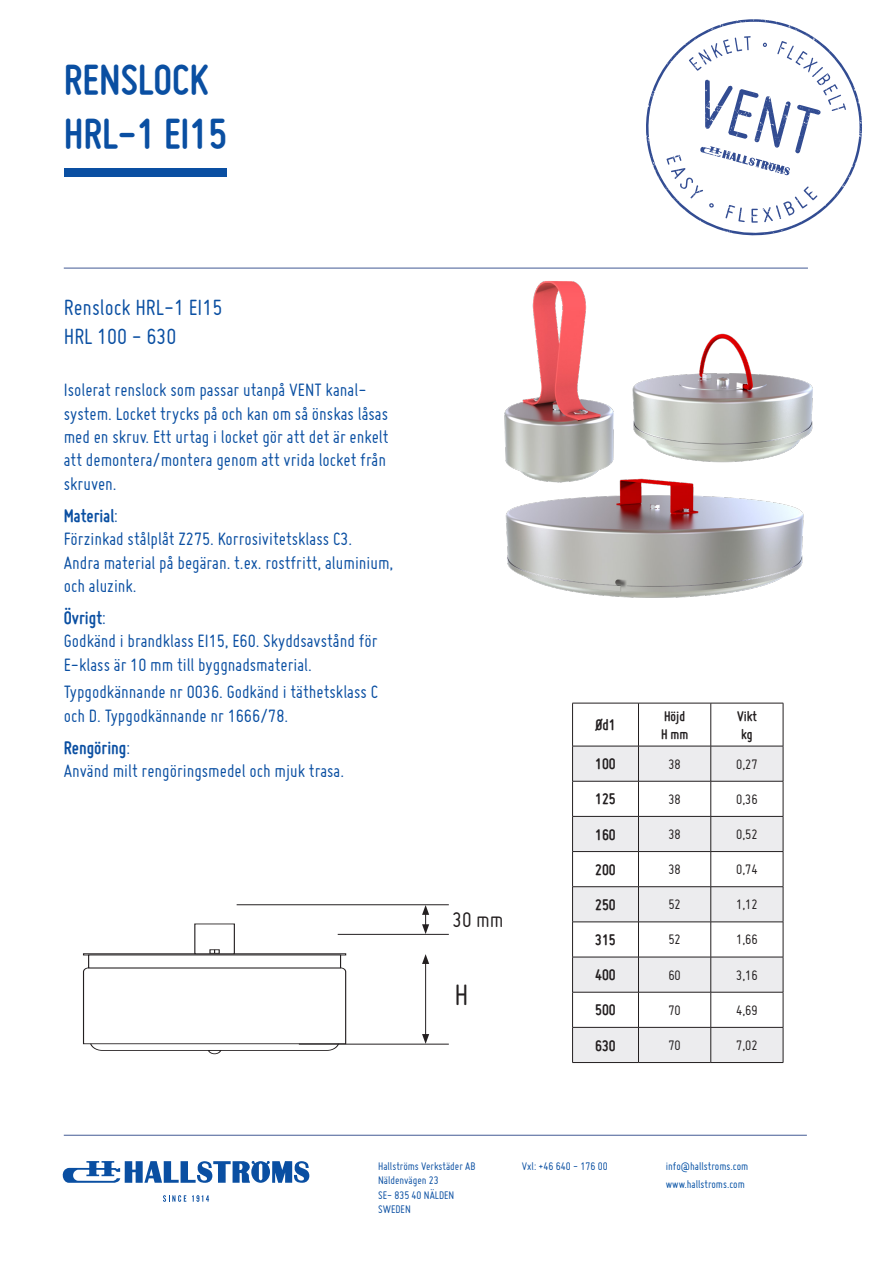
<style>
.page{position:relative;width:893px;height:1263px;background:#fff}
.page>*{position:absolute;margin:0;border:0;box-sizing:border-box;transform-origin:0 0}
.t1{font:700 45px "Miso";color:#0a4fa2}
.t2{font:32.1px "Miso";color:#231f20}
.t3{font:24px "Miso";color:#0a4fa2}
.t4{font:23.1px "Miso";color:#231f20}
.t5{font:19.5px/23.4px "Miso";color:#0a4fa2}
.t6{font:700 16.5px "Miso";color:#231f20}
.t7{font:15px "Miso";color:#231f20}
.t8{font:700 15px/18px "Miso";color:#231f20}
.t9{font:12px "Miso";color:#0a4fa2}
.Pa0{font:12px "Miso";color:#004ea3}
.s1{font-weight:700}
</style>
<div class="page">
<svg style="left:163px;top:1195px;width:23px;height:7px"></svg>
<svg style="left:192px;top:1195px;width:17px;height:7px"></svg>
<svg style="left:63px;top:1161px;width:246px;height:22px"></svg>
<hr style="left:64px;top:1135px;width:743px;height:1px;background:#435a94">
<div style="left:64px;top:168px;width:162px;height:8px;background:#0a4fa2"></div>
<svg style="left:646px;top:19px;width:216px;height:217px"></svg>
<svg style="left:666px;top:36px;width:180px;height:187px"></svg>
<hr style="left:64px;top:268px;width:744px;height:1px;background:#435a94">
<img style="left:505px;top:478px;width:299px;height:120px">
<div style="left:83px;top:953px;width:263px;height:2px;border:1px solid #231f20"></div>
<div style="left:194px;top:923px;width:41px;height:31px;border:1px solid #231f20"></div>
<svg style="left:210px;top:949px;width:10px;height:5px"></svg>
<svg style="left:83px;top:967px;width:264px;height:87px"></svg>
<svg style="left:573px;top:704px;width:65px;height:42px"></svg>
<svg style="left:573px;top:747px;width:210px;height:315px;fill:#ececee"></svg>
<hr style="left:638px;top:703px;width:1px;height:43px;background:#231f20">
<hr style="left:710px;top:703px;width:1px;height:43px;background:#231f20">
<hr style="left:572px;top:746px;width:66px;height:1px;background:#231f20">
<hr style="left:638px;top:746px;width:73px;height:1px;background:#231f20">
<hr style="left:638px;top:746px;width:1px;height:35px;background:#231f20">
<hr style="left:711px;top:746px;width:72px;height:1px;background:#231f20">
<hr style="left:710px;top:746px;width:1px;height:35px;background:#231f20">
<hr style="left:572px;top:781px;width:66px;height:1px;background:#231f20">
<hr style="left:638px;top:781px;width:73px;height:1px;background:#231f20">
<hr style="left:638px;top:781px;width:1px;height:35px;background:#231f20">
<hr style="left:711px;top:781px;width:72px;height:1px;background:#231f20">
<hr style="left:710px;top:781px;width:1px;height:35px;background:#231f20">
<hr style="left:572px;top:816px;width:66px;height:1px;background:#231f20">
<hr style="left:638px;top:816px;width:73px;height:1px;background:#231f20">
<hr style="left:638px;top:816px;width:1px;height:35px;background:#231f20">
<hr style="left:711px;top:816px;width:72px;height:1px;background:#231f20">
<hr style="left:710px;top:816px;width:1px;height:35px;background:#231f20">
<hr style="left:572px;top:851px;width:66px;height:1px;background:#231f20">
<hr style="left:638px;top:851px;width:73px;height:1px;background:#231f20">
<hr style="left:638px;top:852px;width:1px;height:34px;background:#231f20">
<hr style="left:711px;top:851px;width:72px;height:1px;background:#231f20">
<hr style="left:710px;top:852px;width:1px;height:34px;background:#231f20">
<hr style="left:572px;top:886px;width:66px;height:1px;background:#231f20">
<hr style="left:638px;top:886px;width:73px;height:1px;background:#231f20">
<hr style="left:638px;top:887px;width:1px;height:35px;background:#231f20">
<hr style="left:711px;top:886px;width:72px;height:1px;background:#231f20">
<hr style="left:710px;top:887px;width:1px;height:35px;background:#231f20">
<hr style="left:572px;top:922px;width:66px;height:1px;background:#231f20">
<hr style="left:638px;top:922px;width:73px;height:1px;background:#231f20">
<hr style="left:638px;top:922px;width:1px;height:35px;background:#231f20">
<hr style="left:711px;top:922px;width:72px;height:1px;background:#231f20">
<hr style="left:710px;top:922px;width:1px;height:35px;background:#231f20">
<hr style="left:572px;top:957px;width:66px;height:1px;background:#231f20">
<hr style="left:638px;top:957px;width:73px;height:1px;background:#231f20">
<hr style="left:638px;top:957px;width:1px;height:35px;background:#231f20">
<hr style="left:711px;top:957px;width:72px;height:1px;background:#231f20">
<hr style="left:710px;top:957px;width:1px;height:35px;background:#231f20">
<hr style="left:572px;top:992px;width:66px;height:1px;background:#231f20">
<hr style="left:638px;top:992px;width:73px;height:1px;background:#231f20">
<hr style="left:638px;top:992px;width:1px;height:35px;background:#231f20">
<hr style="left:711px;top:992px;width:72px;height:1px;background:#231f20">
<hr style="left:710px;top:992px;width:1px;height:35px;background:#231f20">
<hr style="left:572px;top:1027px;width:66px;height:1px;background:#231f20">
<hr style="left:638px;top:1027px;width:73px;height:1px;background:#231f20">
<hr style="left:638px;top:1027px;width:1px;height:35px;background:#231f20">
<hr style="left:711px;top:1027px;width:72px;height:1px;background:#231f20">
<hr style="left:710px;top:1027px;width:1px;height:35px;background:#231f20">
<hr style="left:572px;top:1062px;width:66px;height:1px;background:#231f20">
<hr style="left:638px;top:1062px;width:73px;height:1px;background:#231f20">
<hr style="left:711px;top:1062px;width:72px;height:1px;background:#231f20">
<hr style="left:572px;top:703px;width:66px;height:1px;background:#231f20">
<hr style="left:572px;top:703px;width:1px;height:43px;background:#231f20">
<hr style="left:638px;top:703px;width:73px;height:1px;background:#231f20">
<hr style="left:711px;top:703px;width:72px;height:1px;background:#231f20">
<hr style="left:783px;top:703px;width:1px;height:43px;background:#231f20">
<hr style="left:572px;top:746px;width:1px;height:35px;background:#231f20">
<hr style="left:783px;top:746px;width:1px;height:35px;background:#231f20">
<hr style="left:572px;top:781px;width:1px;height:35px;background:#231f20">
<hr style="left:783px;top:781px;width:1px;height:35px;background:#231f20">
<hr style="left:572px;top:816px;width:1px;height:35px;background:#231f20">
<hr style="left:783px;top:816px;width:1px;height:35px;background:#231f20">
<hr style="left:572px;top:852px;width:1px;height:34px;background:#231f20">
<hr style="left:783px;top:852px;width:1px;height:34px;background:#231f20">
<hr style="left:572px;top:887px;width:1px;height:35px;background:#231f20">
<hr style="left:783px;top:887px;width:1px;height:35px;background:#231f20">
<hr style="left:572px;top:922px;width:1px;height:35px;background:#231f20">
<hr style="left:783px;top:922px;width:1px;height:35px;background:#231f20">
<hr style="left:572px;top:957px;width:1px;height:35px;background:#231f20">
<hr style="left:783px;top:957px;width:1px;height:35px;background:#231f20">
<hr style="left:572px;top:992px;width:1px;height:35px;background:#231f20">
<hr style="left:783px;top:992px;width:1px;height:35px;background:#231f20">
<hr style="left:572px;top:1027px;width:1px;height:35px;background:#231f20">
<hr style="left:783px;top:1027px;width:1px;height:35px;background:#231f20">
<hr style="left:237px;top:904px;width:212px;height:1px;background:#231f20">
<hr style="left:338px;top:934px;width:111px;height:1px;background:#231f20">
<hr style="left:299px;top:1044px;width:150px;height:1px;background:#231f20">
<svg style="left:422px;top:905px;width:7px;height:29px"></svg>
<hr style="left:425px;top:961px;width:1px;height:75px;background:#231f20">
<svg style="left:422px;top:954px;width:7px;height:10px"></svg>
<svg style="left:422px;top:1034px;width:7px;height:10px"></svg>
<img style="left:504px;top:281px;width:129px;height:208px">
<img style="left:624px;top:324px;width:189px;height:151px">
<p class="t1" style="left:64px;top:54px;width:146px">RENSLOCK</p>
<p class="t1" style="left:64px;top:108px;width:165px">HRL-1 EI15</p>
<p class="t3" style="left:64px;top:294px;width:160px">Renslock HRL-1 EI15</p>
<p class="t3" style="left:64px;top:323px;width:114px">HRL 100 - 630</p>
<p class="t5" style="left:64px;top:378px;width:326px">Isolerat renslock som passar utanpå VENT kanal&shy;system. Locket trycks på och kan om så önskas låsas med en skruv. Ett urtag i locket gör att det är enkelt att demontera/montera genom att vrida locket från skruven.</p>
<p class="t5" style="left:64px;top:503px;width:331px"><span class="s1">Material</span>:<br>Förzinkad stålplåt Z275. Korrosivitetsklass C3.<br>Andra material på begäran. t.ex. rostfritt, aluminium, och aluzink.</p>
<p class="t5" style="left:64px;top:606px;width:315px"><span class="s1">Övrigt</span>:<br>Godkänd i brandklass EI15, E60. Skyddsavstånd för<br>E-klass är 10 mm till byggnadsmaterial.</p>
<p class="t5" style="left:64px;top:680px;width:316px">Typgodkännande nr 0036. Godkänd i täthetsklass C och D. Typgodkännande nr 1666/78.</p>
<p class="t5" style="left:64px;top:735px;width:282px"><span class="s1">Rengöring</span>:<br>Använd milt rengöringsmedel och mjuk trasa.</p>
<p class="t4" style="left:453px;top:906px;width:52px">30 mm</p>
<p class="t2" style="left:455px;top:977px;width:16px">H</p>
<p class="t6" style="left:595px;top:715px;width:22px">Ød1</p>
<p class="t8" style="left:661px;top:707px;width:29px">Höjd<br>H mm</p>
<p class="t8" style="left:737px;top:707px;width:21px">Vikt kg</p>
<p class="t6" style="left:595px;top:754px;width:22px">100</p>
<p class="t7" style="left:668px;top:755px;width:14px">38</p>
<p class="t7" style="left:736px;top:755px;width:23px">0,27</p>
<p class="t6" style="left:595px;top:790px;width:22px">125</p>
<p class="t7" style="left:668px;top:791px;width:14px">38</p>
<p class="t7" style="left:736px;top:791px;width:23px">0,36</p>
<p class="t6" style="left:595px;top:825px;width:22px">160</p>
<p class="t7" style="left:668px;top:826px;width:14px">38</p>
<p class="t7" style="left:736px;top:826px;width:23px">0,52</p>
<p class="t6" style="left:595px;top:860px;width:22px">200</p>
<p class="t7" style="left:668px;top:861px;width:14px">38</p>
<p class="t7" style="left:736px;top:861px;width:23px">0,74</p>
<p class="t6" style="left:595px;top:895px;width:22px">250</p>
<p class="t7" style="left:668px;top:896px;width:14px">52</p>
<p class="t7" style="left:736px;top:896px;width:23px">1,12</p>
<p class="t6" style="left:595px;top:930px;width:22px">315</p>
<p class="t7" style="left:668px;top:931px;width:14px">52</p>
<p class="t7" style="left:736px;top:931px;width:23px">1,66</p>
<p class="t6" style="left:595px;top:965px;width:22px">400</p>
<p class="t7" style="left:668px;top:966px;width:14px">60</p>
<p class="t7" style="left:736px;top:966px;width:23px">3,16</p>
<p class="t6" style="left:595px;top:1001px;width:22px">500</p>
<p class="t7" style="left:668px;top:1002px;width:14px">70</p>
<p class="t7" style="left:736px;top:1002px;width:23px">4,69</p>
<p class="t6" style="left:595px;top:1036px;width:22px">630</p>
<p class="t7" style="left:668px;top:1037px;width:14px">70</p>
<p class="t7" style="left:736px;top:1037px;width:23px">7,02</p>
<p class="t9" style="left:378px;top:1159px;width:99px">Hallströms Verkstäder AB</p>
<p class="t9" style="left:378px;top:1174px;width:62px">Näldenvägen 23</p>
<p class="t9" style="left:378px;top:1188px;width:78px">SE- 835 40 NÄLDEN</p>
<p class="t9" style="left:378px;top:1202px;width:34px">SWEDEN</p>
<p class="t9" style="left:522px;top:1159px;width:87px">Vxl: +46 640 - 176 00</p>
<p class="Pa0" style="left:666px;top:1159px;width:84px">info@hallstroms.com</p>
<p class="Pa0" style="left:666px;top:1177px;width:81px">www.hallstroms.com</p>
</div>
